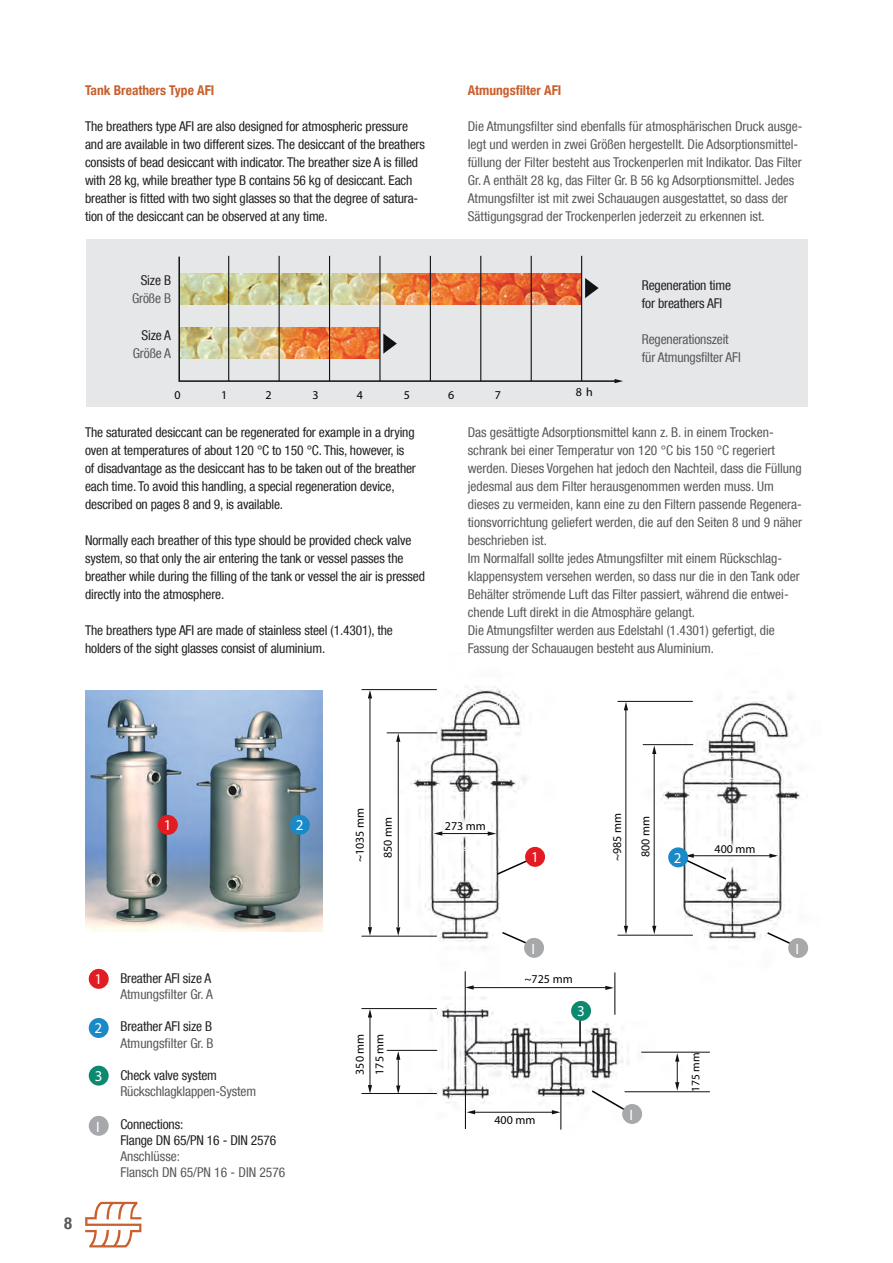
<style>
.page{position:relative;width:893px;height:1263px;background:#fff}
.page>*{position:absolute;margin:0;border:0;box-sizing:border-box;transform-origin:0 0}
.t1{font:700 condensed 16.5px "Helvetica Neue LT Com";color:#57585a}
.t2{font:15px "Myriad Pro";color:#fff}
.t3{font:condensed 13.5px/18px "Helvetica Neue LT Com";color:#57585a}
.t4{font:condensed 13.5px/18px "Helvetica Neue LT Com";letter-spacing:-.01em;color:#231f20}
.t5{font:700 condensed 13.5px "Helvetica Neue LT Com";color:#c8612f}
.t6{font:12px/19.8px "Myriad Pro";color:#020303}
.t7{font:11.55px "Myriad Pro";color:#020303}
</style>
<div class="page">
<img style="left:322px;top:686px;width:487px;height:444px">
<svg style="left:85px;top:1202px;width:56px;height:45px"></svg>
<div style="left:89px;top:969px;width:20px;height:20px;background:#e31b22;border-radius:50%"></div>
<div style="left:89px;top:1018px;width:20px;height:20px;background:#1989c8;border-radius:50%"></div>
<div style="left:89px;top:1066px;width:20px;height:19px;background:#0e8970;border-radius:50%"></div>
<div style="left:89px;top:1116px;width:20px;height:20px;background:#a7a8ac;border-radius:50%"></div>
<img style="left:85px;top:690px;width:237px;height:242px">
<div style="left:158px;top:815px;width:20px;height:20px;background:#e31b22;border-radius:50%"></div>
<div style="left:290px;top:815px;width:20px;height:20px;background:#1989c8;border-radius:50%"></div>
<svg style="left:368px;top:690px;width:4px;height:8px"></svg>
<hr style="left:361px;top:689px;width:76px;height:1px;background:#111216">
<hr style="left:387px;top:732px;width:50px;height:1px;background:#111216">
<svg style="left:368px;top:927px;width:4px;height:9px"></svg>
<hr style="left:361px;top:936px;width:76px;height:1px;background:#111216">
<hr style="left:370px;top:697px;width:1px;height:231px;background:#111216">
<svg style="left:396px;top:733px;width:4px;height:9px"></svg>
<svg style="left:396px;top:927px;width:4px;height:9px"></svg>
<hr style="left:398px;top:741px;width:1px;height:186px;background:#111216">
<svg style="left:368px;top:1009px;width:4px;height:8px"></svg>
<hr style="left:361px;top:1008px;width:76px;height:1px;background:#111216">
<hr style="left:387px;top:1050px;width:50px;height:1px;background:#111216">
<svg style="left:368px;top:1085px;width:4px;height:8px"></svg>
<hr style="left:361px;top:1093px;width:76px;height:1px;background:#111216">
<hr style="left:370px;top:1014px;width:1px;height:73px;background:#111216">
<svg style="left:396px;top:1051px;width:4px;height:9px"></svg>
<svg style="left:396px;top:1085px;width:4px;height:8px"></svg>
<hr style="left:398px;top:1055px;width:1px;height:32px;background:#111216">
<svg style="left:467px;top:1110px;width:8px;height:4px"></svg>
<hr style="left:472px;top:1112px;width:81px;height:1px;background:#111216">
<svg style="left:466px;top:985px;width:8px;height:4px"></svg>
<hr style="left:471px;top:987px;width:136px;height:1px;background:#111216">
<svg style="left:488px;top:831px;width:8px;height:5px"></svg>
<svg style="left:434px;top:831px;width:8px;height:5px"></svg>
<hr style="left:437px;top:833px;width:56px;height:1px;background:#111216">
<hr style="left:465px;top:971px;width:1px;height:42px;background:#020303">
<hr style="left:465px;top:1087px;width:1px;height:42px;background:#020303">
<hr style="left:560px;top:1087px;width:1px;height:42px;background:#020303">
<div style="left:525px;top:847px;width:20px;height:20px;background:#e31b22;border-radius:50%"></div>
<div style="left:668px;top:847px;width:20px;height:20px;background:#1989c8;border-radius:50%"></div>
<div style="left:788px;top:938px;width:20px;height:20px;background:#a7a8a9;border-radius:50%"></div>
<div style="left:622px;top:1104px;width:20px;height:20px;background:#a7a8a9;border-radius:50%"></div>
<svg style="left:624px;top:702px;width:4px;height:8px"></svg>
<hr style="left:617px;top:701px;width:76px;height:1px;background:#111216">
<hr style="left:643px;top:744px;width:50px;height:1px;background:#111216">
<hr style="left:625px;top:709px;width:1px;height:217px;background:#111216">
<svg style="left:652px;top:745px;width:4px;height:9px"></svg>
<svg style="left:495px;top:854px;width:300px;height:260px"></svg>
<hr style="left:654px;top:750px;width:1px;height:176px;background:#111216">
<div style="left:86px;top:239px;width:721px;height:167px;background:#e6e7e9"></div>
<img style="left:178px;top:255px;width:441px;height:128px">
<hr style="left:228px;top:256px;width:1px;height:125px;background:#111216">
<hr style="left:279px;top:256px;width:1px;height:125px;background:#111216">
<hr style="left:329px;top:256px;width:1px;height:125px;background:#111216">
<hr style="left:379px;top:256px;width:1px;height:125px;background:#111216">
<hr style="left:430px;top:256px;width:1px;height:125px;background:#111216">
<hr style="left:480px;top:256px;width:1px;height:125px;background:#111216">
<hr style="left:531px;top:256px;width:1px;height:125px;background:#111216">
<hr style="left:581px;top:256px;width:1px;height:125px;background:#111216">
<p class="t5" style="left:85px;top:82px;width:131px">Tank Breathers Type AFI</p>
<p class="t4" style="left:85px;top:117px;width:341px">The breathers type AFI are also designed for atmospheric pressure and are available in two different sizes. The desiccant of the breathers consists of bead desiccant with indicator. The breather size A is filled with 28 kg, while breather type B contains 56 kg of desiccant. Each breather is fitted with two sight glasses so that the degree of satura&shy;tion of the desiccant can be observed at any time.</p>
<p class="t4" style="left:141px;top:271px;width:32px">Size B</p>
<p class="t3" style="left:132px;top:289px;width:40px">Größe B</p>
<p class="t4" style="left:141px;top:326px;width:31px">Size A</p>
<p class="t3" style="left:133px;top:344px;width:40px">Größe A</p>
<p class="t5" style="left:468px;top:82px;width:95px">Atmungsfilter AFI</p>
<p class="t3" style="left:468px;top:117px;width:336px">Die Atmungsfilter sind ebenfalls für atmosphärischen Druck ausge&shy;legt und werden in zwei Größen hergestellt. Die Adsorptionsmittel&shy;füllung der Filter besteht aus Trockenperlen mit Indikator. Das Filter Gr. A enthält 28 kg, das Filter Gr. B 56 kg Adsorptionsmittel. Jedes Atmungsfilter ist mit zwei Schauaugen ausgestattet, so dass der Sättigungsgrad der Trockenperlen jederzeit zu erkennen ist.</p>
<p class="t4" style="left:642px;top:276px;width:91px">Regeneration time for breathers AFI</p>
<p class="t3" style="left:642px;top:330px;width:100px">Regenerationszeit für Atmungsfilter AFI</p>
<p class="t6" style="left:174px;top:385px;width:8px">0</p>
<p class="t6" style="left:221px;top:385px;width:8px">1</p>
<p class="t6" style="left:266px;top:385px;width:8px">2</p>
<p class="t6" style="left:312px;top:385px;width:8px">3</p>
<p class="t6" style="left:357px;top:385px;width:8px">4</p>
<p class="t6" style="left:404px;top:385px;width:8px">5</p>
<p class="t6" style="left:448px;top:385px;width:8px">6</p>
<p class="t6" style="left:495px;top:385px;width:8px">7</p>
<p class="t6" style="left:576px;top:382px;width:18px">8 h</p>
<p class="t4" style="left:85px;top:423px;width:332px">The saturated desiccant can be regenerated for example in a drying oven at temperatures of about 120 °C to 150 °C. This, however, is of disadvantage as the desiccant has to be taken out of the breather each time. To avoid this handling, a special regeneration device, described on pages 8 and 9, is available.</p>
<p class="t4" style="left:85px;top:531px;width:341px">Normally each breather of this type should be provided check valve system, so that only the air entering the tank or vessel passes the breather while during the filling of the tank or vessel the air is pressed directly into the atmosphere.</p>
<p class="t4" style="left:85px;top:621px;width:309px">The breathers type AFI are made of stainless steel (1.4301), the holders of the sight glasses consist of aluminium.</p>
<p class="t3" style="left:468px;top:423px;width:336px">Das gesättigte Adsorptionsmittel kann z. B. in einem Trocken&shy;schrank bei einer Temperatur von 120 °C bis 150 °C regeriert werden. Dieses Vorgehen hat jedoch den Nachteil, dass die Füllung jedesmal aus dem Filter herausgenommen werden muss. Um dieses zu vermeiden, kann eine zu den Filtern passende Regenera&shy;tionsvorrichtung geliefert werden, die auf den Seiten 8 und 9 näher beschrieben ist.<br>Im Normalfall sollte jedes Atmungsfilter mit einem Rückschlag&shy;klappensystem versehen werden, so dass nur die in den Tank oder Behälter strömende Luft das Filter passiert, während die entwei&shy;chende Luft direkt in die Atmosphäre gelangt.<br>Die Atmungsfilter werden aus Edelstahl (1.4301) gefertigt, die Fassung der Schauaugen besteht aus Aluminium.</p>
<p class="t2" style="left:164px;top:816px;width:9px">1</p>
<p class="t2" style="left:296px;top:816px;width:9px">2</p>
<p class="t6" style="left:350px;top:862px;width:56px;rotate:-90deg">~1035 mm</p>
<p class="t6" style="left:378px;top:858px;width:43px;rotate:-90deg">850 mm</p>
<p class="t1" style="left:64px;top:1213px;width:9px">8</p>
<p class="t2" style="left:95px;top:970px;width:9px">1</p>
<p class="t2" style="left:95px;top:1019px;width:9px">2</p>
<p class="t2" style="left:95px;top:1067px;width:9px">3</p>
<p class="t2" style="left:96px;top:1117px;width:5px">I</p>
<p class="t4" style="left:120px;top:969px;width:92px">Breather AFI size A</p>
<p class="t3" style="left:120px;top:985px;width:94px">Atmungsfilter Gr. A</p>
<p class="t4" style="left:120px;top:1017px;width:93px">Breather AFI size B</p>
<p class="t3" style="left:120px;top:1034px;width:95px">Atmungsfilter Gr. B</p>
<p class="t4" style="left:120px;top:1066px;width:98px">Check valve system</p>
<p class="t3" style="left:120px;top:1082px;width:137px">Rückschlagklappen-System</p>
<p class="t4" style="left:120px;top:1116px;width:158px;line-height:16.2px">Connections:<br>Flange DN 65/PN 16 - DIN 2576</p>
<p class="t3" style="left:120px;top:1148px;width:167px;line-height:16.2px">Anschlüsse:<br>Flansch DN 65/PN 16 - DIN 2576</p>
<p class="t6" style="left:350px;top:1075px;width:43px;rotate:-90deg">350 mm<br>175 mm</p>
<p class="t6" style="left:445px;top:816px;width:43px">273 mm</p>
<p class="t6" style="left:607px;top:861px;width:50px;rotate:-90deg">~985 mm</p>
<p class="t6" style="left:635px;top:857px;width:43px;rotate:-90deg">800 mm</p>
<p class="t2" style="left:531px;top:848px;width:9px">1</p>
<p class="t2" style="left:674px;top:848px;width:9px">2</p>
<p class="t6" style="left:715px;top:838px;width:43px">400 mm</p>
<p class="t2" style="left:531px;top:939px;width:5px">I</p>
<p class="t6" style="left:524px;top:969px;width:50px">~725 mm</p>
<p class="t6" style="left:494px;top:1110px;width:43px">400 mm</p>
<p class="t2" style="left:577px;top:1002px;width:9px">3</p>
<p class="t2" style="left:629px;top:1105px;width:5px">I</p>
<p class="t7" style="left:688px;top:1092px;width:41px;rotate:-90deg">175 mm</p>
<p class="t2" style="left:795px;top:939px;width:5px">I</p>
</div>
